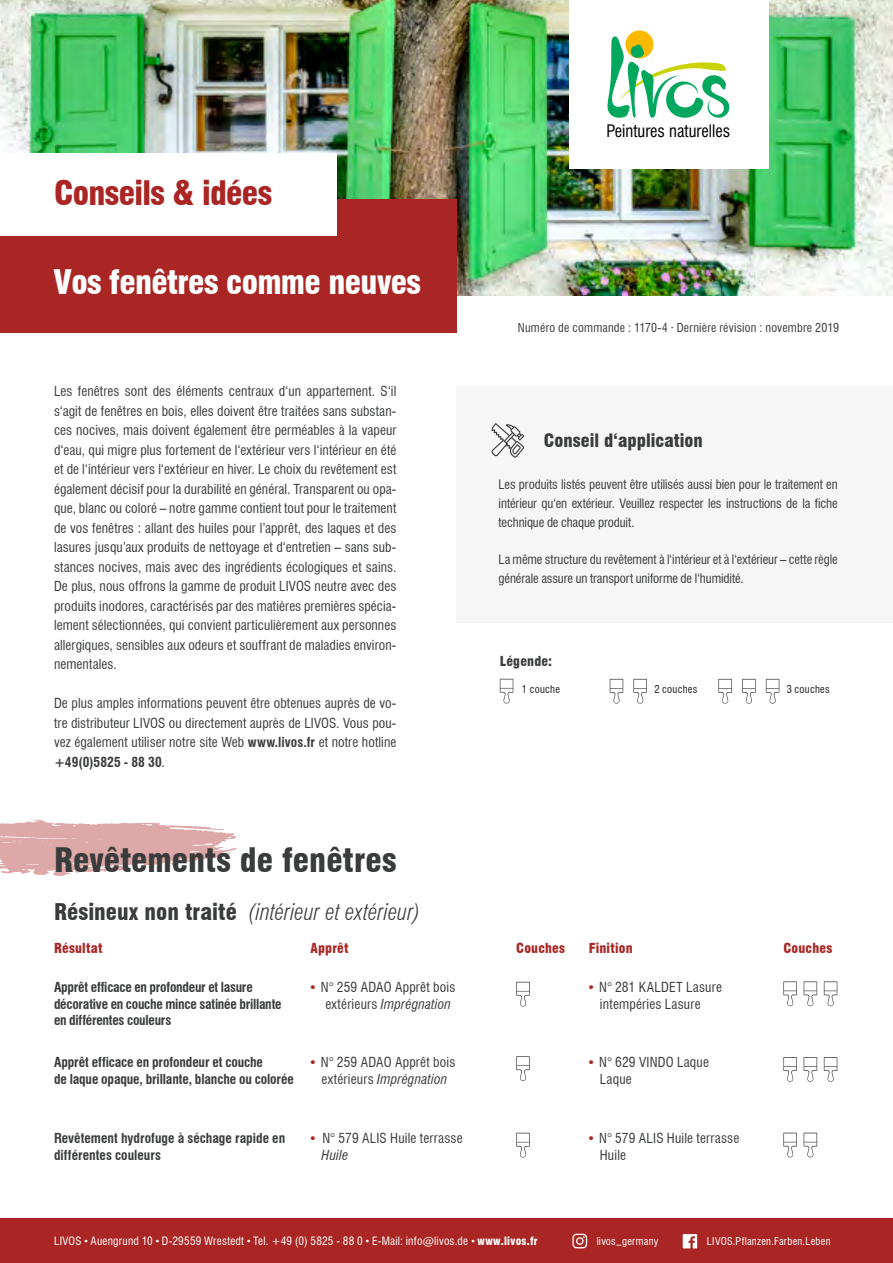
<style>
.page{position:relative;width:893px;height:1263px;background:#fff}
.page>*{position:absolute;margin:0;border:0;box-sizing:border-box;transform-origin:0 0}
.t1{font:900 condensed 33px "Swiss 721 BT";letter-spacing:-.02em;color:#fff}
.t2{font:900 condensed 33px "Swiss 721 BT";color:#3a3c3b}
.t3{font:900 condensed 33px "Swiss 721 BT";letter-spacing:-.02em;color:#aa2624}
.t4{font:italic 300 condensed 22.5px "Swiss 721 BT";letter-spacing:-.005em;color:#3a3c3b}
.t5{font:condensed 18.3px "Swiss 721 BT";color:#000;scale:.95 1}
.t6{font:900 condensed 18px "Swiss 721 BT";color:#3a3c3b}
.t7{font:condensed 16.8px "Swiss 721 BT";color:#000}
.t8{font:condensed 13.5px/19.5px "Swiss 721 BT";letter-spacing:.01em;color:#3a3c3b}
.t9{font:700 condensed 13.5px/16.5px "Swiss 721 BT";letter-spacing:-.01em;color:#3a3c3b}
.t10{font:900 condensed 13.5px "Swiss 721 BT";letter-spacing:.015em;color:#aa2624}
.t11{font:900 condensed 13.5px "Swiss 721 BT";letter-spacing:.015em;color:#3a3c3b}
.t12{font:condensed 12.75px/18.8px "Swiss 721 BT";letter-spacing:-.01em;color:#3a3c3b;text-align:justify}
.t13{font:condensed 12px "Swiss 721 BT";letter-spacing:.02em;color:#fff}
.t14{font:condensed 12px "Swiss 721 BT";letter-spacing:.02em;color:#3a3c3b}
.t15{font:condensed 11.25px "Swiss 721 BT";letter-spacing:.02em;color:#fff}
.t16{font:condensed 10.5px "Swiss 721 BT";letter-spacing:.025em;color:#fff}
.t17{font:condensed 10.5px "Swiss 721 BT";letter-spacing:.02em;color:#231f20}
.s1{font-weight:700}
.s2{font-weight:900;font-style:normal}
.s3{font-size:16.8px}
.s4{font-stretch:normal;font-size:18.3px}
.s5{font-family:"Ubuntu";font-weight:700;font-stretch:normal;color:#aa2624}
.s6{font-style:italic}
.s7{font-family:"Ubuntu";font-weight:300;font-stretch:normal}
.s8{font-family:"Ubuntu";font-weight:300;font-stretch:normal;font-size:11.25px}
.s9{font-weight:900}
</style>
<div class="page">
<div style="left:0;top:1218px;width:893px;height:45px;background:#aa2624"></div>
<svg style="left:683px;top:1234px;width:14px;height:14px"></svg>
<svg style="left:572px;top:1234px;width:15px;height:14px"></svg>
<img style="left:0;top:0;width:893px;height:296px">
<div style="left:0;top:199px;width:456px;height:134px;background:#aa2624"></div>
<div style="left:0;top:153px;width:337px;height:83px;background:#fff"></div>
<svg style="left:0;top:819px;width:237px;height:57px"></svg>
<div style="left:456px;top:386px;width:437px;height:237px;background:#f6f6f6"></div>
<svg style="left:492px;top:423px;width:32px;height:35px"></svg>
<svg style="left:804px;top:981px;width:13px;height:25px"></svg>
<svg style="left:783px;top:981px;width:14px;height:25px"></svg>
<svg style="left:824px;top:981px;width:13px;height:25px"></svg>
<svg style="left:804px;top:1057px;width:13px;height:25px"></svg>
<svg style="left:783px;top:1057px;width:14px;height:25px"></svg>
<svg style="left:824px;top:1057px;width:13px;height:25px"></svg>
<svg style="left:804px;top:1133px;width:13px;height:24px"></svg>
<svg style="left:783px;top:1133px;width:14px;height:24px"></svg>
<svg style="left:516px;top:982px;width:14px;height:24px"></svg>
<svg style="left:516px;top:1056px;width:14px;height:25px"></svg>
<svg style="left:516px;top:1133px;width:14px;height:24px"></svg>
<svg style="left:500px;top:679px;width:13px;height:24px"></svg>
<svg style="left:610px;top:679px;width:13px;height:25px"></svg>
<svg style="left:633px;top:679px;width:14px;height:25px"></svg>
<svg style="left:742px;top:679px;width:14px;height:25px"></svg>
<svg style="left:718px;top:679px;width:14px;height:25px"></svg>
<svg style="left:766px;top:679px;width:13px;height:25px"></svg>
<div style="left:570px;top:0;width:198px;height:168px;background:#fff"></div>
<div style="left:625px;top:30px;width:28px;height:28px;background:#fbba00;border-radius:50%"></div>
<svg style="left:607px;top:36px;width:123px;height:82px"></svg>
<h1 class="t3" style="left:54px;top:173px;width:220px">Conseils &amp; idées</h1>
<h1 class="t1" style="left:54px;top:262px;width:369px">Vos fenêtres comme neuves</h1>
<p class="t8" style="left:54px;top:381px;width:344px;text-align:justify">Les fenêtres sont des éléments centraux d‘un appartement. S‘il s‘agit de fenêtres en bois, elles doivent être traitées sans substan&shy;ces nocives, mais doivent également être perméables à la vapeur d‘eau, qui migre plus fortement de l‘extérieur vers l‘intérieur en été et de l‘intérieur vers l‘extérieur en hiver. Le choix du revêtement est également décisif pour la durabilité en général. Transparent ou opa&shy;que, blanc ou coloré – notre gamme contient tout pour le traitement de vos fenêtres : allant des huiles pour l’apprêt, des laques et des lasures jusqu’aux produits de nettoyage et d‘entretien – sans sub&shy;stances nocives, mais avec des ingrédients écologiques et sains.<br>De plus, nous offrons la gamme de produit LIVOS neutre avec des produits inodores, caractérisés par des matières premières spécia&shy;lement sélectionnées, qui convient particulièrement aux personnes allergiques, sensibles aux odeurs et souffrant de maladies environ&shy;nementales.</p>
<p class="t8" style="left:54px;top:693px;width:344px;text-align:justify">De plus amples informations peuvent être obtenues auprès de vo&shy;tre distributeur LIVOS ou directement auprès de LIVOS. Vous pou&shy;vez également utiliser notre site Web <span class="s1">www.livos.fr</span> et notre hotline <span class="s1">+49(0)5825 - 88 30</span>.</p>
<h1 class="t2" style="left:54px;top:840px;width:344px">Revêtements de fenêtres</h1>
<h2 class="t4" style="left:54px;top:898px;width:367px"><span class="s2">Résineux non traité</span> (intérieur et extérieur)</h2>
<h3 class="t5" style="left:606px;top:122px;width:114px"><span class="s3">Pe</span>Plant . Color . Li</h3>
<p class="t7" style="left:622px;top:120px;width:110px">intures naturelles<span class="s4">fe</span></p>
<p class="t14" style="left:518px;top:321px;width:322px">Numéro de commande : 1170-4 · Dernière révision : novembre 2019</p>
<h3 class="t6" style="left:544px;top:430px;width:160px">Conseil d‘application</h3>
<p class="t12" style="left:499px;top:475px;width:341px">Les produits listés peuvent être utilisés aussi bien pour le traitement en intérieur qu‘en extérieur. Veuillez respecter les instructions de la fiche technique de chaque produit.</p>
<p class="t12" style="left:499px;top:550px;width:341px">La même structure du revêtement à l‘intérieur et à l‘extérieur – cette règle générale assure un transport uniforme de l‘humidité.</p>
<p class="t11" style="left:500px;top:653px;width:54px">Légende:</p>
<p class="t17" style="left:522px;top:683px;width:40px">1 couche</p>
<p class="t17" style="left:654px;top:683px;width:45px">2 couches</p>
<p class="t17" style="left:787px;top:683px;width:45px">3 couches</p>
<p class="t10" style="left:54px;top:940px;width:50px">Résultat</p>
<p class="t10" style="left:310px;top:940px;width:40px">Apprêt</p>
<p class="t10" style="left:516px;top:940px;width:50px">Couches</p>
<p class="t10" style="left:589px;top:940px;width:46px">Finition</p>
<p class="t10" style="left:783px;top:940px;width:50px">Couches</p>
<p class="t9" style="left:54px;top:979px;width:229px">Apprêt efficace en profondeur et lasure décorative en couche mince satinée brillante en différentes couleurs</p>
<p class="t8" style="left:325px;top:979px;width:132px;line-height:16.5px;text-indent:-15px"><span class="s5">•</span> N° 259 ADAO Apprêt bois extérieurs <span class="s6">Imprégnation</span></p>
<p class="t8" style="left:600px;top:979px;width:124px;line-height:16.5px;text-indent:-11px"><span class="s5">•</span> N° 281 KALDET Lasure intempéries Lasure</p>
<p class="t9" style="left:54px;top:1054px;width:241px">Apprêt efficace en profondeur et couche<br>de laque opaque, brillante, blanche ou colorée</p>
<p class="t8" style="left:310px;top:1054px;width:146px;line-height:16.5px;text-align:center"><span class="s5">•</span> N° 259 ADAO Apprêt bois extérieurs <span class="s6">Imprégnation</span></p>
<p class="t8" style="left:600px;top:1054px;width:111px;line-height:16.5px;text-indent:-11px"><span class="s5">•</span> N° 629 VINDO Laque<br>Laque</p>
<p class="t9" style="left:54px;top:1130px;width:233px">Revêtement hydrofuge à séchage rapide en différentes couleurs</p>
<p class="t8" style="left:322px;top:1130px;width:142px;line-height:16.5px;text-indent:-11px"><span class="s5">•</span> N° 579 ALIS Huile terrasse<br><span class="s6">Huile</span></p>
<p class="t8" style="left:600px;top:1130px;width:141px;line-height:16.5px;text-indent:-11px"><span class="s5">•</span> N° 579 ALIS Huile terrasse<br>Huile</p>
<p class="t13" style="left:121px;top:1232px;width:652px">LIVOS <span class="s7">•</span> <span class="s8">•</span> Auengrund 10 <span class="s7">•</span> D-29559 Wrestedt <span class="s7">•</span> Tel. +49 (0) 5825 - 88 0 <span class="s7">•</span> Fax +49 (0) 5825 - 88 60 <span class="s7">•</span> E-Mail: info@livos.de <span class="s7">•</span> <span class="s9">www.livos.de</span></p>
<p class="t15" style="left:54px;top:1234px;width:100px">LIVOS <span class="s7">•</span> Auengrund 10</p>
<p class="t15" style="left:162px;top:1234px;width:378px">D-29559 Wrestedt <span class="s7">•</span> Tel. +49 (0) 5825 - 88 0 <span class="s7">•</span> E-Mail: info@livos.de <span class="s7">•</span> <span class="s9">www.livos.fr</span></p>
<p class="t16" style="left:597px;top:1235px;width:63px">livos–germany</p>
<p class="t16" style="left:707px;top:1235px;width:125px">LIVOS.Pflanzen.Farben.Leben</p>
</div>
